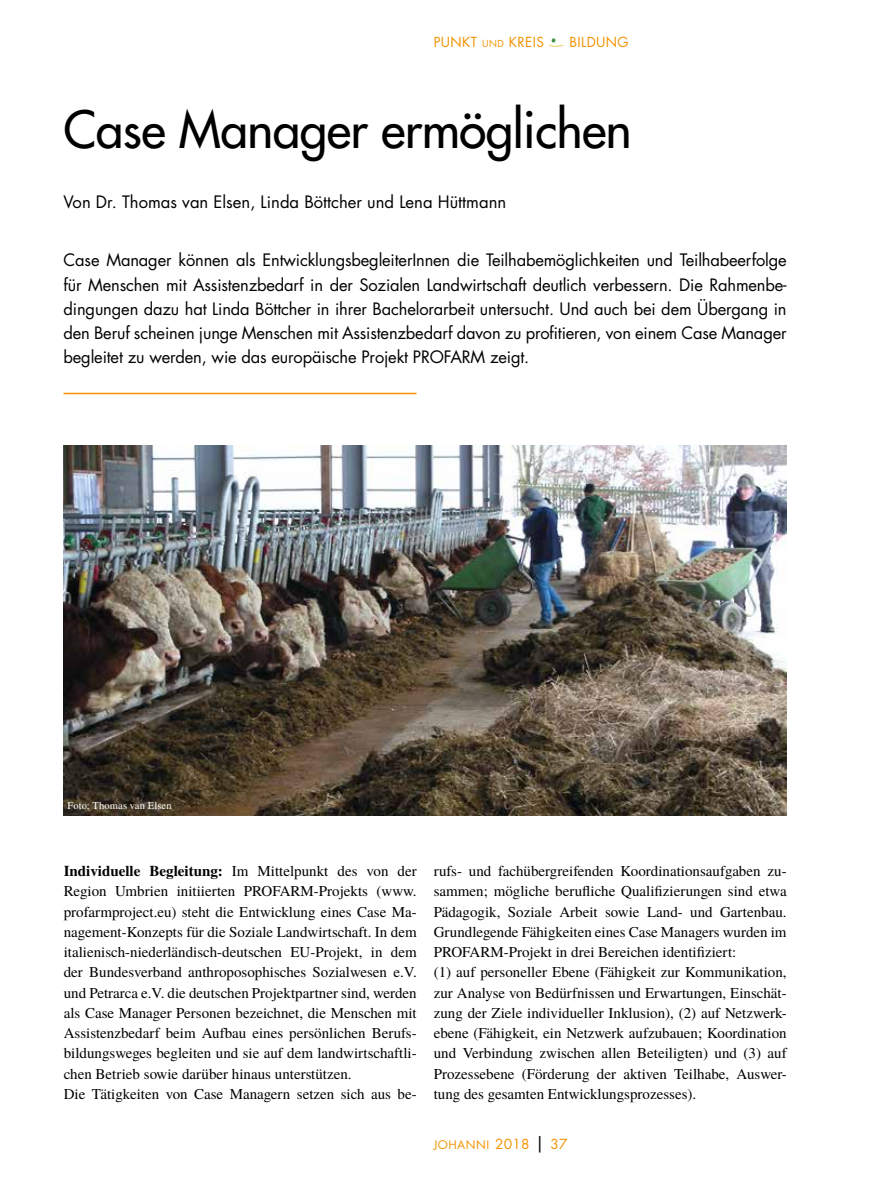
<style>
.page{position:relative;width:893px;height:1191px;background:#fff}
.page>*{position:absolute;margin:0;border:0;box-sizing:border-box;transform-origin:0 0}
.t1{font:500 49.95px "Futura Std";letter-spacing:-.01em;color:#000}
.t2{font:16.65px/24.3px "Futura Std";letter-spacing:-.01em;color:#000;text-align:justify}
.t3{font:15px/20.2px "Te X Gyre Termes";color:#000}
.t4{font:13.5px "Futura Std";letter-spacing:.03em;color:#f39200}
.t5{font:11.55px "Futura Std";letter-spacing:.045em;color:#f39200}
.t6{font:10.5px "Te X Gyre Termes";letter-spacing:.01em;color:#fff}
.s1{font-size:9.45px}
.s2{font-weight:700}
.s3{font-size:13.5px}
.s4{font-size:16.5px;color:#000}
</style>
<div class="page">
<img style="left:548px;top:38px;width:16px;height:9px">
<hr style="left:64px;top:393px;width:352px;height:1px;background:#f39200">
<img style="left:64px;top:446px;width:723px;height:369px">
<p class="t4" style="left:434px;top:33px;width:112px">PUNKT <span class="s1">UND</span> KREIS</p>
<p class="t4" style="left:569px;top:33px;width:61px">BILDUNG</p>
<p class="t1" style="left:64px;top:98px;width:570px">Case Manager ermöglichen</p>
<p class="t2" style="left:64px;top:189px;width:444px">Von Dr. Thomas van Elsen, Linda Böttcher und Lena Hüttmann</p>
<p class="t2" style="left:64px;top:248px;width:725px">Case Manager können als EntwicklungsbegleiterInnen die Teilhabemöglichkeiten und Teilhabeerfolge für Menschen mit Assistenzbedarf in der Sozialen Landwirtschaft deutlich verbessern. Die Rahmenbe&shy;dingungen dazu hat Linda Böttcher in ihrer Bachelorarbeit untersucht. Und auch bei dem Übergang in den Beruf scheinen junge Menschen mit Assistenzbedarf davon zu profitieren, von einem Case Manager begleitet zu werden, wie das europäische Projekt PROFARM zeigt.</p>
<p class="t6" style="left:68px;top:798px;width:106px">Foto: Thomas van Elsen</p>
<p class="t3" style="left:64px;top:860px;width:354px"><span class="s2">Individuelle Begleitung:</span> Im Mittelpunkt des von der Region Umbrien initiierten PROFARM-Projekts (www. profarmproject.eu) steht die Entwicklung eines Case Ma&shy;nagement-Konzepts für die Soziale Landwirtschaft. In dem italienisch-niederländisch-deutschen EU-Projekt, in dem der Bundesverband anthroposophisches Sozialwesen e.V. und Petrarca e.V. die deutschen Projektpartner sind, werden als Case Manager Personen bezeichnet, die Menschen mit Assistenzbedarf beim Aufbau eines persönlichen Berufs&shy;bildungsweges begleiten und sie auf dem landwirtschaftli&shy;chen Betrieb sowie darüber hinaus unterstützen.<br>Die Tätigkeiten von Case Managern setzen sich aus be-</p>
<p class="t3" style="left:434px;top:860px;width:354px">rufs- und fachübergreifenden Koordinationsaufgaben zu&shy;sammen; mögliche berufliche Qualifizierungen sind etwa Pädagogik, Soziale Arbeit sowie Land- und Gartenbau.<br>Grundlegende Fähigkeiten eines Case Managers wurden im PROFARM-Projekt in drei Bereichen identifiziert:<br>(1) auf personeller Ebene (Fähigkeit zur Kommunikation, zur Analyse von Bedürfnissen und Erwartungen, Einschät&shy;zung der Ziele individueller Inklusion), (2) auf Netzwerk&shy;ebene (Fähigkeit, ein Netzwerk aufzubauen; Koordination und Verbindung zwischen allen Beteiligten) und (3) auf Prozessebene (Förderung der aktiven Teilhabe, Auswer&shy;tung des gesamten Entwicklungsprozesses).</p>
<p class="t5" style="left:434px;top:1137px;width:135px">JOHANNI <span class="s3">2018</span> <span class="s4">|</span> <span class="s3">37</span></p>
</div>
